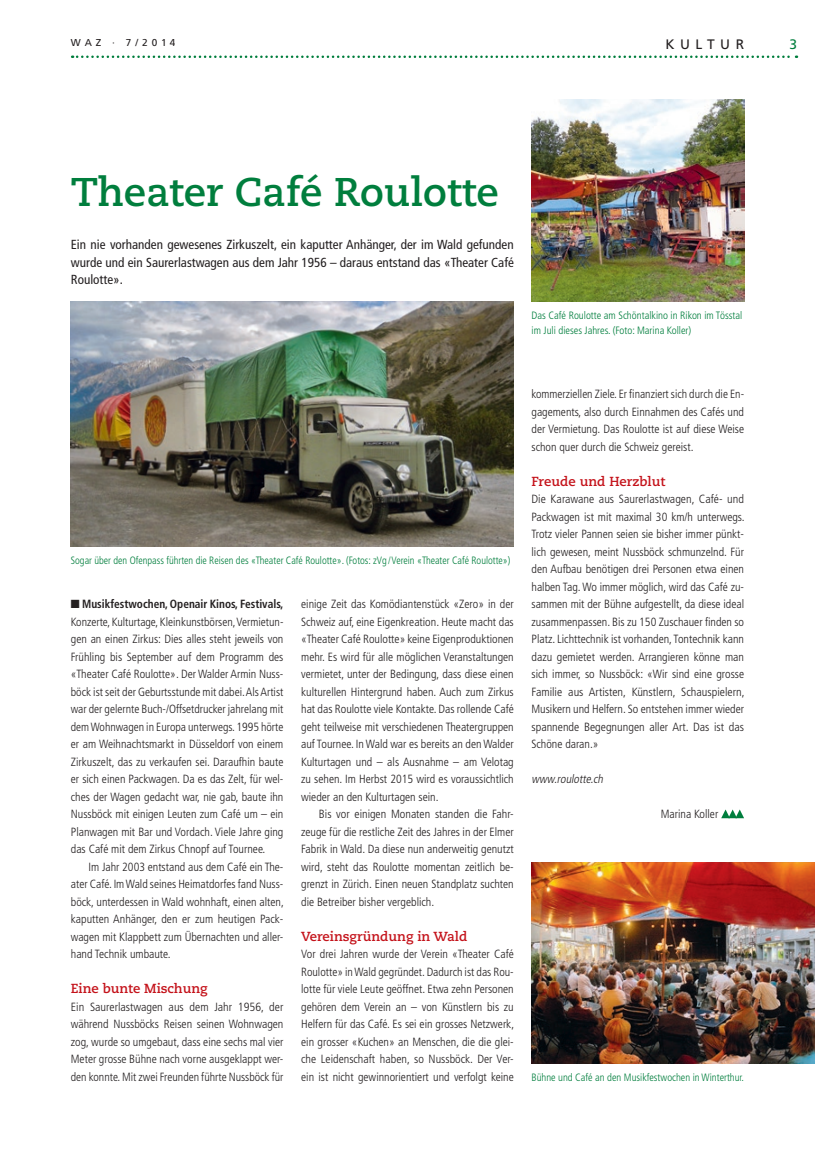
<style>
.page{position:relative;width:815px;height:1152px;background:#fff}
.page>*{position:absolute;margin:0;border:0;box-sizing:border-box;transform-origin:0 0}
.t1{font:700 40px "Caecilia";color:#007e3d}
.t2{font:13.75px "Frutiger LT Std";letter-spacing:.4em;color:#231f20}
.t3{font:13.75px "Frutiger LT Std";color:#007e3d}
.t4{font:condensed 13.12px/17.5px "Frutiger LT Std";color:#231f20;text-align:justify}
.t5{font:700 13.12px "Caecilia";color:#c4121a}
.t6{font:300 condensed 11.88px/17.5px "Frutiger LT Std";color:#231f20;text-align:justify}
.t7{font:italic 300 condensed 11.88px "Frutiger LT Std";color:#231f20}
.t8{font:300 condensed 10.62px/15px "Frutiger LT Std";color:#007e3d}
.t9{font:300 condensed 10.62px "Frutiger LT Std";color:#007e3d;scale:.96 1}
.t10{font:10px "Frutiger LT Std";letter-spacing:.4em;color:#231f20}
.s1{font-weight:700}
</style>
<div class="page">
<svg style="left:72px;top:56px;width:725px;height:2px"></svg>
<svg style="left:721px;top:809px;width:23px;height:9px"></svg>
<img style="left:531px;top:862px;width:284px;height:201px">
<img style="left:71px;top:302px;width:443px;height:245px">
<img style="left:531px;top:99px;width:213px;height:203px">
<p class="t10" style="left:71px;top:37px;width:106px">WAZ · 7/2014</p>
<p class="t2" style="left:665px;top:36px;width:80px">KULTUR</p>
<p class="t3" style="left:790px;top:36px;width:9px">3</p>
<h1 class="t1" style="left:71px;top:168px;width:429px">Theater Café Roulotte</h1>
<p class="t4" style="left:71px;top:236px;width:444px">Ein nie vorhanden gewesenes Zirkuszelt, ein kaputter Anhänger, der im Wald gefunden wurde und ein Saurerlastwagen aus dem Jahr 1956 – daraus entstand das «Theater Café Roulotte».</p>
<p class="t8" style="left:531px;top:308px;width:212px">Das Café Roulotte am Schöntalkino in Rikon im Tösstal im Juli dieses Jahres. (Foto: Marina Koller)</p>
<p class="t9" style="left:71px;top:554px;width:459px">Sogar über den Ofenpass führten die Reisen des «Theater Café Roulotte». (Fotos: zVg /Verein «Theater Café Roulotte»)</p>
<p class="t6" style="left:71px;top:595px;width:214px">■ <span class="s1">Musikfestwochen, Openair Kinos, Festivals, </span>Konzerte, Kulturtage, Kleinkunstbörsen, Vermietun&shy;gen an einen Zirkus: Dies alles steht jeweils von Frühling bis September auf dem Programm des «Theater Café Roulotte». Der Walder Armin Nuss&shy;böck ist seit der Geburtsstunde mit dabei. Als Artist war der gelernte Buch-/Offsetdrucker jahrelang mit dem Wohnwagen in Europa unterwegs. 1995 hörte er am Weihnachtsmarkt in Düsseldorf von einem Zirkuszelt, das zu verkaufen sei. Daraufhin baute er sich einen Packwagen. Da es das Zelt, für wel&shy;ches der Wagen gedacht war, nie gab, baute ihn Nussböck mit einigen Leuten zum Café um – ein Planwagen mit Bar und Vordach. Viele Jahre ging das Café mit dem Zirkus Chnopf auf Tournee.</p>
<p class="t6" style="left:71px;top:858px;width:215px;text-indent:18px">Im Jahr 2003 entstand aus dem Café ein The&shy;ater Café. Im Wald seines Heimatdorfes fand Nuss&shy;böck, unterdessen in Wald wohnhaft, einen alten, kaputten Anhänger, den er zum heutigen Pack&shy;wagen mit Klappbett zum Übernachten und aller&shy;hand Technik umbaute.</p>
<p class="t5" style="left:71px;top:981px;width:138px">Eine bunte Mischung</p>
<p class="t6" style="left:71px;top:998px;width:214px">Ein Saurerlastwagen aus dem Jahr 1956, der während Nussböcks Reisen seinen Wohnwagen zog, wurde so umgebaut, dass eine sechs mal vier Meter grosse Bühne nach vorne ausgeklappt wer&shy;den konnte. Mit zwei Freunden führte Nussböck für</p>
<p class="t6" style="left:301px;top:595px;width:214px">einige Zeit das Komödiantenstück «Zero» in der Schweiz auf, eine Eigenkreation. Heute macht das «Theater Café Roulotte» keine Eigenproduktionen mehr. Es wird für alle möglichen Veranstaltungen vermietet, unter der Bedingung, dass diese einen kulturellen Hintergrund haben. Auch zum Zirkus hat das Roulotte viele Kontakte. Das rollende Café geht teilweise mit verschiedenen Theatergruppen auf Tournee. In Wald war es bereits an den Walder Kulturtagen und – als Ausnahme – am Velotag zu sehen. Im Herbst 2015 wird es voraussichtlich wieder an den Kulturtagen sein.</p>
<p class="t6" style="left:301px;top:805px;width:214px;text-indent:18px">Bis vor einigen Monaten standen die Fahr&shy;zeuge für die restliche Zeit des Jahres in der Elmer Fabrik in Wald. Da diese nun anderweitig genutzt wird, steht das Roulotte momentan zeitlich be&shy;grenzt in Zürich. Einen neuen Standplatz suchten die Betreiber bisher vergeblich.</p>
<p class="t5" style="left:301px;top:928px;width:168px">Vereinsgründung in Wald</p>
<p class="t6" style="left:301px;top:945px;width:215px">Vor drei Jahren wurde der Verein «Theater Café Roulotte» in Wald gegründet. Dadurch ist das Rou&shy;lotte für viele Leute geöffnet. Etwa zehn Personen gehören dem Verein an – von Künstlern bis zu Helfern für das Café. Es sei ein grosses Netzwerk, ein grosser «Kuchen» an Menschen, die die glei&shy;che Leidenschaft haben, so Nussböck. Der Ver&shy;ein ist nicht gewinnorientiert und verfolgt keine</p>
<p class="t6" style="left:531px;top:385px;width:214px">kommerziellen Ziele. Er finanziert sich durch die En&shy;gagements, also durch Einnahmen des Cafés und der Vermietung. Das Roulotte ist auf diese Weise schon quer durch die Schweiz gereist.</p>
<p class="t5" style="left:531px;top:473px;width:135px">Freude und Herzblut</p>
<p class="t6" style="left:531px;top:490px;width:215px">Die Karawane aus Saurerlastwagen, Café- und Packwagen ist mit maximal 30 km/h unterwegs.<br>Trotz vieler Pannen seien sie bisher immer pünkt&shy;lich gewesen, meint Nussböck schmunzelnd. Für den Aufbau benötigen drei Personen etwa einen halben Tag. Wo immer möglich, wird das Café zu&shy;sammen mit der Bühne aufgestellt, da diese ideal zusammenpassen. Bis zu 150 Zuschauer finden so Platz. Lichttechnik ist vorhanden, Tontechnik kann dazu gemietet werden. Arrangieren könne man sich immer, so Nussböck: «Wir sind eine grosse Familie aus Artisten, Künstlern, Schauspielern, Musikern und Helfern. So entstehen immer wieder spannende Begegnungen aller Art. Das ist das Schöne daran.»</p>
<p class="t7" style="left:531px;top:772px;width:76px">www.roulotte.ch</p>
<p class="t6" style="left:661px;top:805px;width:59px">Marina Koller</p>
<p class="t8" style="left:531px;top:1069px;width:214px">Bühne und Café an den Musikfestwochen in Winterthur.</p>
</div>
